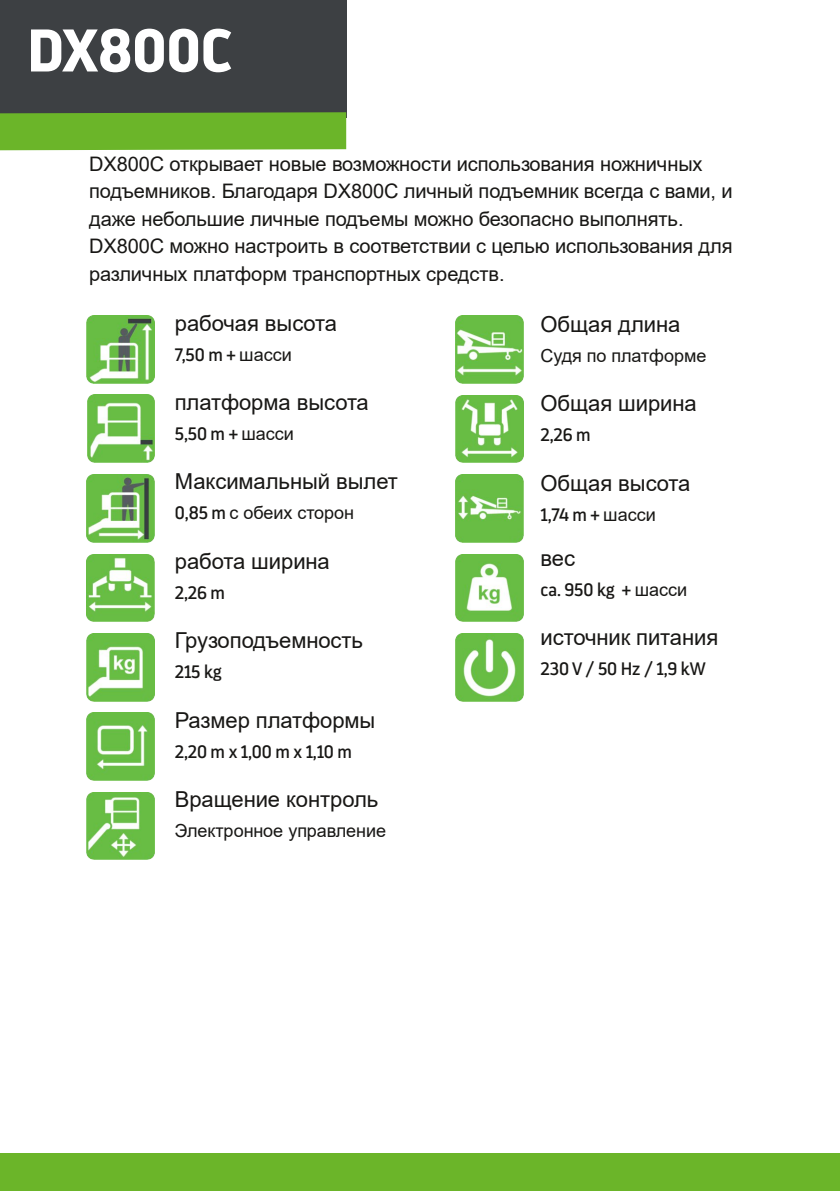
<style>
.page{position:relative;width:840px;height:1191px;background:#fff}
.page>*{position:absolute;margin:0;border:0;box-sizing:border-box;transform-origin:0 0}
.t1{font:700 60px "Darwin Pro";color:#fff}
.t2{font:22px "Arial";letter-spacing:-.005em;color:#181715}
.t3{font:20px/27.6px "Arial";letter-spacing:-.005em;color:#181715}
.t4{font:18px "Darwin Pro";letter-spacing:-.005em;color:#181715}
.t5{font:18px "Arial";color:#181715}
.s1{font-family:"Arial"}
.s2{font-family:"Darwin Pro"}
</style>
<div class="page">
<div style="left:0;top:0;width:346px;height:118px;background:#3d4043"></div>
<div style="left:0;top:112px;width:346px;height:38px;background:#6bb529"></div>
<img style="left:87px;top:316px;width:67px;height:67px">
<img style="left:87px;top:394px;width:68px;height:68px">
<img style="left:87px;top:474px;width:67px;height:68px">
<img style="left:87px;top:554px;width:67px;height:67px">
<img style="left:87px;top:633px;width:67px;height:68px">
<img style="left:87px;top:713px;width:67px;height:67px">
<img style="left:87px;top:792px;width:67px;height:68px">
<img style="left:455px;top:316px;width:68px;height:67px">
<img style="left:455px;top:395px;width:68px;height:68px">
<img style="left:455px;top:474px;width:68px;height:68px">
<img style="left:455px;top:554px;width:68px;height:67px">
<img style="left:455px;top:633px;width:68px;height:68px">
<div style="left:0;top:1153px;width:839px;height:38px;background:#6bb529"></div>
<h1 class="t1" style="left:27px;top:22px;width:206px">DX800C</h1>
<p class="t3" style="left:89px;top:150px;width:644px">DX800C открывает новые возможности использования ножничных подъемников. Благодаря DX800C личный подъемник всегда с вами, и даже небольшие личные подъемы можно безопасно выполнять.<br>DX800C можно настроить в соответствии с целью использования для различных платформ транспортных средств.</p>
<p class="t2" style="left:175px;top:311px;width:164px">рабочая высота</p>
<p class="t4" style="left:175px;top:346px;width:118px">7,50 m + <span class="s1">шасси</span></p>
<p class="t2" style="left:175px;top:390px;width:195px">платформа высота</p>
<p class="t4" style="left:175px;top:425px;width:121px">5,50 m + <span class="s1">шасси</span></p>
<p class="t2" style="left:540px;top:312px;width:141px">Общая длина</p>
<p class="t5" style="left:540px;top:346px;width:167px">Судя по платформе</p>
<p class="t2" style="left:540px;top:391px;width:158px">Общая ширина</p>
<p class="t4" style="left:540px;top:426px;width:52px">2,26 m</p>
<p class="t2" style="left:540px;top:471px;width:151px">Общая высота</p>
<p class="t4" style="left:540px;top:506px;width:117px">1,74 m + <span class="s1">шасси</span></p>
<p class="t2" style="left:540px;top:546px;width:36px">вес</p>
<p class="t4" style="left:540px;top:581px;width:148px">ca. 950 kg + <span class="s1">шасси</span></p>
<p class="t2" style="left:540px;top:625px;width:179px">источник питания</p>
<p class="t4" style="left:540px;top:660px;width:167px">230V/50Hz/1,9kW</p>
<p class="t2" style="left:175px;top:469px;width:224px">Максимальный вылет</p>
<p class="t5" style="left:175px;top:503px;width:181px"><span class="s2">0,85 m</span> с обеих сторон</p>
<p class="t2" style="left:175px;top:549px;width:156px">работа ширина</p>
<p class="t4" style="left:175px;top:584px;width:52px">2,26 m</p>
<p class="t2" style="left:175px;top:628px;width:190px">Грузоподъемность</p>
<p class="t4" style="left:175px;top:663px;width:48px">215 kg</p>
<p class="t2" style="left:175px;top:708px;width:202px">Размер платформы</p>
<p class="t4" style="left:175px;top:743px;width:179px">2,20 m x 1,00 m x 1,10 m</p>
<p class="t2" style="left:175px;top:787px;width:205px">Вращение контроль</p>
<p class="t5" style="left:175px;top:820px;width:213px">Электронное управление</p>
</div>
